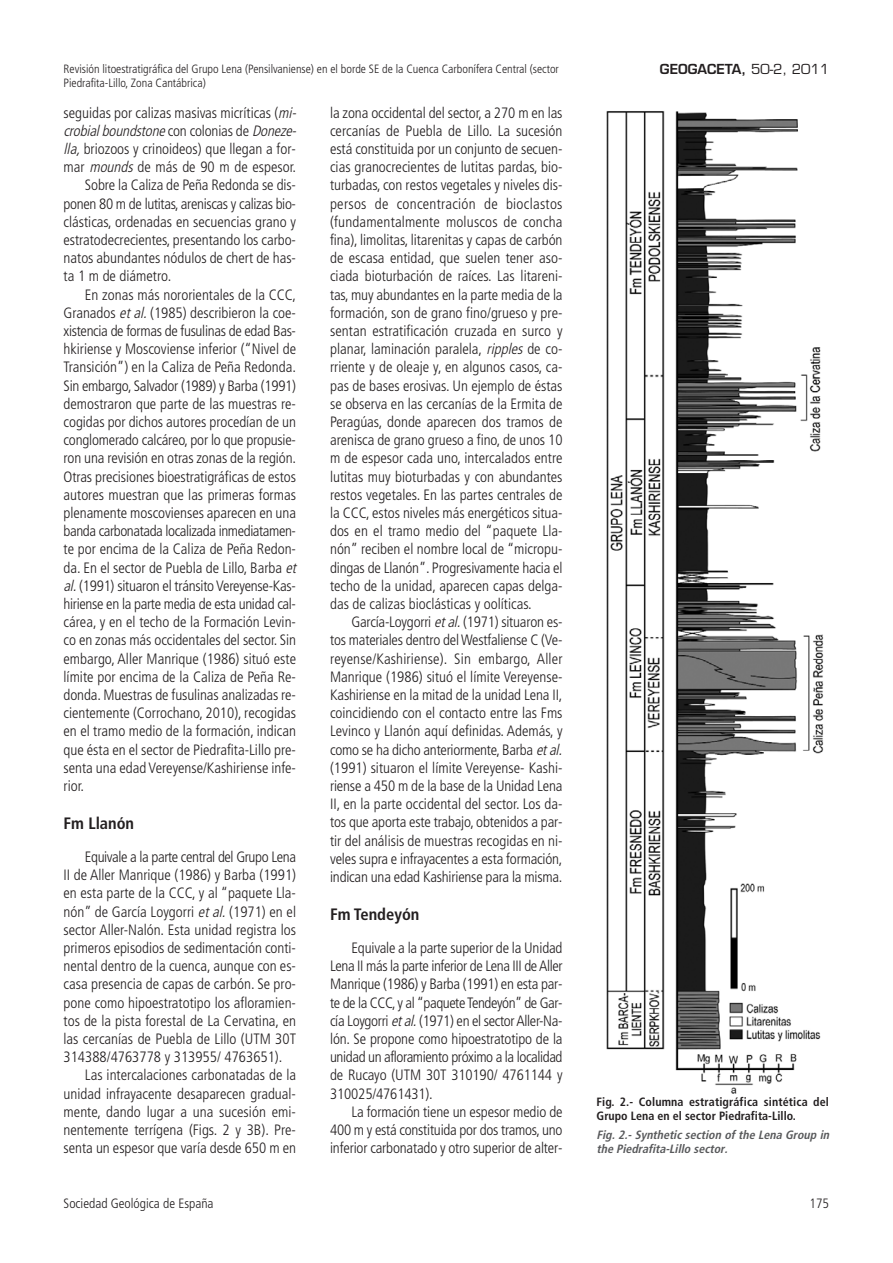
<style>
.page{position:relative;width:893px;height:1263px;background:#fff}
.page>*{position:absolute;margin:0;border:0;box-sizing:border-box;transform-origin:0 0}
.t1{font:700 condensed 16.5px "Frutiger";color:#231f20}
.t2{font:300 condensed 15px/18.1px "Frutiger";color:#231f20;text-align:justify}
.t3{font:300 condensed 15px "Frutiger";letter-spacing:-.025em;color:#231f20}
.t4{font:300 condensed 15px "Frutiger";letter-spacing:-.02em;color:#231f20}
.t5{font:italic 300 condensed 15px "Frutiger";color:#231f20}
.t6{font:300 condensed 13.5px "Frutiger";color:#231f20}
.t7{font:600 13.5px "Eurostile";color:#231f20}
.t8{font:300 condensed 12px/14.4px "Frutiger";color:#231f20}
.t9{font:700 condensed 12px/14.4px "Frutiger";letter-spacing:.01em;color:#231f20}
.t10{font:italic 700 condensed 12px/14.4px "Frutiger";color:#58595b}
.s1{font-weight:400}
.s2{font-style:italic}
.s3{font-style:normal}
</style>
<div class="page">
<img style="left:606px;top:111px;width:217px;height:983px">
<p class="t8" style="left:64px;top:62px;width:497px">Revisión litoestratigráfica del Grupo Lena (Pensilvaniense) en el borde SE de la Cuenca Carbonífera Central (sector<br>Piedrafita-Lillo, Zona Cantábrica)</p>
<p class="t7" style="left:660px;top:64px;width:171px">GEOGACETA, <span class="s1">50-2, 2011</span></p>
<p class="t2" style="left:64px;top:104px;width:237px">seguidas por calizas masivas micríticas (<span class="s2">mi-</span></p>
<p class="t5" style="left:64px;top:125px;width:237px">crobial boundstone <span class="s3">c o n c o l o n i a s d e</span> Doneze-</p>
<p class="t2" style="left:64px;top:141px;width:234px"><span class="s2">lla,</span>briozoos y crinoideos) que llegan a for-</p>
<p class="t2" style="left:64px;top:159px;width:234px">mar <span class="s2">mounds</span>de más de 90 m de espesor.</p>
<p class="t2" style="left:85px;top:177px;width:213px">Sobre la Caliza de Peña Redonda se dis-</p>
<p class="t3" style="left:64px;top:197px;width:234px">ponen 80 m de lutitas, areniscas y calizas bio-</p>
<p class="t2" style="left:64px;top:214px;width:234px">clásticas, ordenadas en secuencias grano y</p>
<p class="t2" style="left:64px;top:232px;width:234px">estratodecrecientes, presentando los carbo-</p>
<p class="t2" style="left:64px;top:250px;width:234px">natos abundantes nódulos de chert de has-</p>
<p class="t2" style="left:64px;top:268px;width:109px">ta 1 m de diámetro.</p>
<p class="t2" style="left:85px;top:286px;width:213px">En zonas más nororientales de la CCC,</p>
<p class="t2" style="left:64px;top:305px;width:234px">Granados <span class="s2">etal.</span>(1985) describieron la coe-</p>
<p class="t4" style="left:64px;top:325px;width:234px">xistencia de formas de fusulinas de edad Bas-</p>
<p class="t2" style="left:64px;top:341px;width:234px">hkiriense y Moscoviense inferior (“Nivel de</p>
<p class="t2" style="left:64px;top:359px;width:234px">Transición”) en la Caliza de Peña Redonda.</p>
<p class="t4" style="left:64px;top:379px;width:234px">Sin embargo, Salvador (1989) y Barba (1991)</p>
<p class="t2" style="left:64px;top:396px;width:234px">demostraron que parte de las muestras re-</p>
<p class="t2" style="left:64px;top:414px;width:234px">cogidas por dichos autores procedían de un</p>
<p class="t2" style="left:64px;top:432px;width:234px">conglomerado calcáreo, por lo que propusie-</p>
<p class="t2" style="left:64px;top:450px;width:234px">ron una revisión en otras zonas de la región.</p>
<p class="t2" style="left:64px;top:468px;width:234px">Otras precisiones bioestratigráficas de estos</p>
<p class="t2" style="left:64px;top:487px;width:234px">autores muestran que las primeras formas</p>
<p class="t2" style="left:64px;top:505px;width:234px">plenamente moscovienses aparecen en una</p>
<p class="t3" style="left:64px;top:525px;width:234px">banda carbonatada localizada inmediatamen-</p>
<p class="t2" style="left:64px;top:541px;width:234px">te por encima de la Caliza de Peña Redon-</p>
<p class="t2" style="left:64px;top:559px;width:237px">da. En el sector de Puebla de Lillo, Barba <span class="s2">et</span></p>
<p class="t2" style="left:64px;top:578px;width:234px"><span class="s2">al.</span>(1991) situaron el tránsito Vereyense-Kas-</p>
<p class="t4" style="left:64px;top:598px;width:234px">hiriense en la parte media de esta unidad cal-</p>
<p class="t2" style="left:64px;top:614px;width:234px">cárea, y en el techo de la Formación Levin-</p>
<p class="t2" style="left:64px;top:632px;width:234px">co en zonas más occidentales del sector. Sin</p>
<p class="t2" style="left:64px;top:650px;width:234px">embargo, Aller Manrique (1986) situó este</p>
<p class="t2" style="left:64px;top:669px;width:234px">límite por encima de la Caliza de Peña Re-</p>
<p class="t2" style="left:64px;top:687px;width:234px">donda. Muestras de fusulinas analizadas re-</p>
<p class="t2" style="left:64px;top:705px;width:234px">cientemente (Corrochano, 2010), recogidas</p>
<p class="t2" style="left:64px;top:723px;width:234px">en el tramo medio de la formación, indican</p>
<p class="t2" style="left:64px;top:741px;width:234px">que ésta en el sector de Piedrafita-Lillo pre-</p>
<p class="t2" style="left:64px;top:760px;width:234px">senta una edad Vereyense/Kashiriense infe-</p>
<p class="t2" style="left:64px;top:778px;width:22px">rior.</p>
<p class="t1" style="left:64px;top:817px;width:72px">Fm Llanón</p>
<p class="t3" style="left:85px;top:851px;width:213px">Equivale a la parte central del Grupo Lena</p>
<p class="t2" style="left:64px;top:867px;width:234px">II de Aller Manrique (1986) y Barba (1991)</p>
<p class="t2" style="left:64px;top:885px;width:234px">en esta parte de la CCC, y al “paquete Lla-</p>
<p class="t2" style="left:64px;top:904px;width:234px">nón” de García Loygorri <span class="s2">etal.</span>(1971) en el</p>
<p class="t2" style="left:64px;top:922px;width:234px">sector Aller-Nalón. Esta unidad registra los</p>
<p class="t2" style="left:64px;top:940px;width:234px">primeros episodios de sedimentación conti-</p>
<p class="t2" style="left:64px;top:958px;width:234px">nental dentro de la cuenca, aunque con es-</p>
<p class="t2" style="left:64px;top:976px;width:234px">casa presencia de capas de carbón. Se pro-</p>
<p class="t2" style="left:64px;top:995px;width:234px">pone como hipoestratotipo los afloramien-</p>
<p class="t2" style="left:64px;top:1013px;width:234px">tos de la pista forestal de La Cervatina, en</p>
<p class="t2" style="left:64px;top:1031px;width:234px">las cercanías de Puebla de Lillo (UTM 30T</p>
<p class="t2" style="left:64px;top:1049px;width:220px">314388/4763778 y 313955/ 4763651).</p>
<p class="t2" style="left:85px;top:1067px;width:213px">Las intercalaciones carbonatadas de la</p>
<p class="t2" style="left:64px;top:1086px;width:234px">unidad infrayacente desaparecen gradual-</p>
<p class="t2" style="left:64px;top:1104px;width:234px">mente, dando lugar a una sucesión emi-</p>
<p class="t2" style="left:64px;top:1122px;width:234px">nentemente terrígena (Figs. 2 y 3B). Pre-</p>
<p class="t2" style="left:64px;top:1140px;width:234px">senta un espesor que varía desde 650 m en</p>
<p class="t2" style="left:330px;top:104px;width:234px">la zona occidental del sector, a 270 m en las cercanías de Puebla de Lillo. La sucesión está constituida por un conjunto de secuen&shy;cias granocrecientes de lutitas pardas, bio&shy;turbadas, con restos vegetales y niveles dis&shy;persos de concentración de bioclastos (fundamentalmente moluscos de concha fina), limolitas, litarenitas y capas de carbón de escasa entidad, que suelen tener aso&shy;ciada bioturbación de raíces. Las litareni&shy;tas, muy abundantes en la parte media de la formación, son de grano fino/grueso y pre&shy;sentan estratificación cruzada en surco y planar, laminación paralela, <span class="s2">ripples</span> de co&shy;rriente y de oleaje y, en algunos casos, ca&shy;pas de bases erosivas. Un ejemplo de éstas se observa en las cercanías de la Ermita de Peragúas, donde aparecen dos tramos de arenisca de grano grueso a fino, de unos 10 m de espesor cada uno, intercalados entre lutitas muy bioturbadas y con abundantes restos vegetales. En las partes centrales de la CCC, estos niveles más energéticos situa&shy;dos en el tramo medio del “paquete Lla&shy;nón” reciben el nombre local de “micropu&shy;dingas de Llanón”. Progresivamente hacia el techo de la unidad, aparecen capas delga&shy;das de calizas bioclásticas y oolíticas.</p>
<p class="t2" style="left:330px;top:614px;width:236px;text-align:left;text-indent:21px">García-Loygorri <span class="s2">etal.</span>(1971) situaron es&shy;tos materiales dentro del Westfaliense C (Ve&shy;reyense/Kashiriense). Sin embargo, Aller Manrique (1986) situó el límite Vereyense-Kashiriense en la mitad de la unidad Lena II, coincidiendo con el contacto entre las Fms Levinco y Llanón aquí definidas. Además, y como se ha dicho anteriormente, Barba <span class="s2">etal. </span>(1991) situaron el límite Vereyense- Kashi&shy;riense a 450 m de la base de la Unidad Lena II, en la parte occidental del sector. Los da&shy;tos que aporta este trabajo, obtenidos a par&shy;tir del análisis de muestras recogidas en ni&shy;veles supra e infrayacentes a esta formación, indican una edad Kashiriense para la misma.</p>
<p class="t1" style="left:330px;top:908px;width:91px">Fm Tendeyón</p>
<p class="t2" style="left:330px;top:940px;width:234px;text-indent:21px">Equivale a la parte superior de la Unidad Lena II más la parte inferior de Lena III de Aller Manrique (1986) y Barba (1991) en esta par&shy;te de la CCC, y al “paquete Tendeyón” de Gar&shy;cía Loygorri <span class="s2">etal.</span>(1971) en el sector Aller-Na&shy;lón. Se propone como hipoestratotipo de la unidad un afloramiento próximo a la localidad de Rucayo (UTM 30T 310190/ 4761144 y 310025/4761431).</p>
<p class="t2" style="left:330px;top:1104px;width:234px;text-indent:21px">La formación tiene un espesor medio de 400 m y está constituida por dos tramos, uno inferior carbonatado y otro superior de alter-</p>
<p class="t9" style="left:596px;top:1096px;width:234px">Fig. 2.- Columna estratigráfica sintética del<br>Grupo Lena en el sector Piedrafita-Lillo.</p>
<p class="t10" style="left:596px;top:1129px;width:236px">Fig. 2.- Synthetic section of the Lena Group in the Piedrafita-Lillo sector.</p>
<p class="t6" style="left:64px;top:1198px;width:151px">Sociedad Geológica de España</p>
<p class="t6" style="left:809px;top:1198px;width:21px">175</p>
</div>
